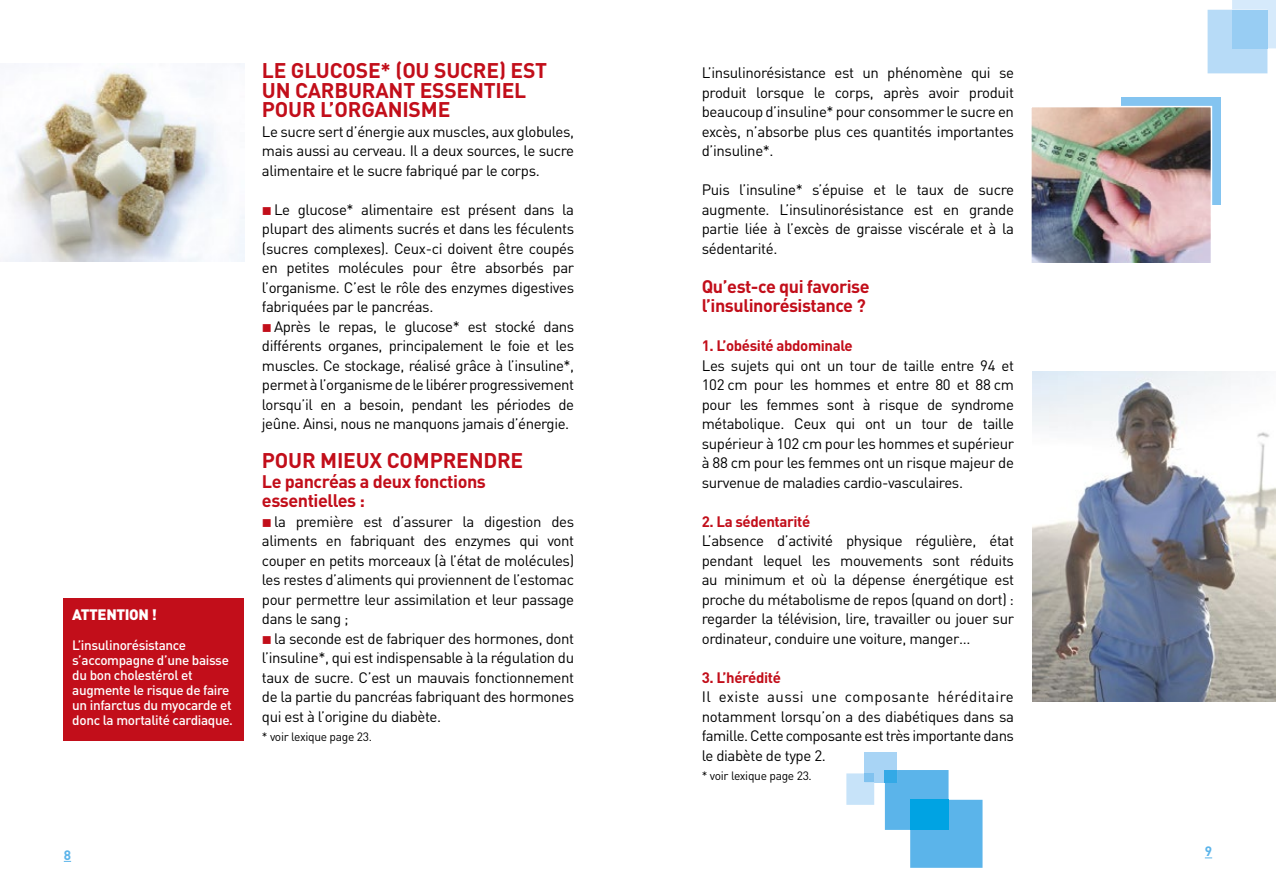
<style>
.page{position:relative;width:1276px;height:893px;background:#fff}
.page>*{position:absolute;margin:0;border:0;box-sizing:border-box;transform-origin:0 0}
.t1{font:700 21px/19.5px "DIN";letter-spacing:-.01em;color:#c20e1a}
.t2{font:700 18px/19.5px "DIN";letter-spacing:-.025em;color:#c20e1a}
.t3{font:15px/19.5px "DIN";letter-spacing:-.025em;color:#000;text-align:justify}
.t4{font:700 15px "DIN";letter-spacing:-.025em;color:#c20e1a}
.t5{font:900 15px "DIN";letter-spacing:-.025em;color:#fff}
.t6{font:500 13.5px/15px "DIN";letter-spacing:-.025em;color:#fff}
.t7{font:700 13.5px "DIN";color:#5bb4ea}
.t8{font:12px "DIN";letter-spacing:-.025em;color:#000}
.s1{color:#c20e1a}
</style>
<div class="page">
<svg style="left:1207px;top:0;width:69px;height:73px;background:#c6e2f8"></svg>
<div style="left:1232px;top:10px;width:35px;height:38px;background:#98cdf3"></div>
<div style="left:864px;top:752px;width:33px;height:30px;background:#a8d4f5"></div>
<svg style="left:846px;top:773px;width:28px;height:32px"></svg>
<div style="left:864px;top:773px;width:10px;height:9px;background:#80c2ef"></div>
<svg style="left:885px;top:770px;width:97px;height:98px"></svg>
<div style="left:910px;top:800px;width:38px;height:30px;background:#00a3e3"></div>
<div style="left:64px;top:599px;width:180px;height:142px;background:#c20e1a"></div>
<div style="left:1121px;top:98px;width:100px;height:107px;background:#84c4f0"></div>
<img style="left:1031px;top:105px;width:182px;height:158px">
<img style="left:1032px;top:371px;width:244px;height:330px">
<img style="left:0;top:64px;width:244px;height:198px">
<p class="t5" style="left:72px;top:604px;width:86px">ATTENTION !</p>
<p class="t6" style="left:72px;top:637px;width:162px">L’insulinorésistance s’accompagne d’une baisse du bon cholestérol et augmente le risque de faire un infarctus du myocarde et donc la mortalité cardiaque.</p>
<h1 class="t1" style="left:262px;top:60px;width:287px">LE GLUCOSE* (OU SUCRE) EST<br>UN CARBURANT ESSENTIEL<br>POUR L’ORGANISME</h1>
<p class="t3" style="left:262px;top:121px;width:314px">Le sucre sert d’énergie aux muscles, aux globules, mais aussi au cerveau. Il a deux sources, le sucre alimentaire et le sucre fabriqué par le corps.</p>
<p class="t3" style="left:262px;top:199px;width:314px"><span class="s1">■</span> Le glucose* alimentaire est présent dans la plupart des aliments sucrés et dans les féculents (sucres complexes). Ceux-ci doivent être coupés en petites molécules pour être absorbés par l’organisme. C’est le rôle des enzymes digestives fabriquées par le pancréas.</p>
<p class="t3" style="left:262px;top:316px;width:314px"><span class="s1">■</span> Après le repas, le glucose* est stocké dans différents organes, principalement le foie et les muscles. Ce stockage, réalisé grâce à l’insuline*, permet à l’organisme de le libérer progressivement lorsqu’il en a besoin, pendant les périodes de jeûne. Ainsi, nous ne manquons jamais d’énergie.</p>
<h1 class="t1" style="left:262px;top:450px;width:263px">POUR MIEUX COMPRENDRE</h1>
<p class="t2" style="left:262px;top:470px;width:225px">Le pancréas a deux fonctions essentielles :</p>
<p class="t3" style="left:262px;top:511px;width:314px"><span class="s1">■</span> la première est d’assurer la digestion des aliments en fabriquant des enzymes qui vont couper en petits morceaux (à l’état de molécules) les restes d’aliments qui proviennent de l’estomac pour permettre leur assimilation et leur passage dans le sang ;</p>
<p class="t3" style="left:262px;top:628px;width:314px"><span class="s1">■</span> la seconde est de fabriquer des hormones, dont l’insuline*, qui est indispensable à la régulation du taux de sucre. C’est un mauvais fonctionnement de la partie du pancréas fabriquant des hormones qui est à l’origine du diabète.</p>
<p class="t8" style="left:262px;top:729px;width:112px">* voir lexique page 23.</p>
<p class="t3" style="left:702px;top:63px;width:314px">L’insulinorésistance est un phénomène qui se produit lorsque le corps, après avoir produit beaucoup d’insuline* pour consommer le sucre en excès, n’absorbe plus ces quantités importantes d’insuline*.</p>
<p class="t3" style="left:702px;top:180px;width:314px">Puis l’insuline* s’épuise et le taux de sucre augmente. L’insulinorésistance est en grande partie liée à l’excès de graisse viscérale et à la sédentarité.</p>
<p class="t2" style="left:702px;top:275px;width:169px">Qu’est-ce qui favorise l’insulinorésistance ?</p>
<p class="t4" style="left:702px;top:336px;width:152px">1. L’obésité abdominale</p>
<p class="t3" style="left:702px;top:355px;width:314px">Les sujets qui ont un tour de taille entre 94 et 102 cm pour les hommes et entre 80 et 88 cm pour les femmes sont à risque de syndrome métabolique. Ceux qui ont un tour de taille supérieur à 102 cm pour les hommes et supérieur à 88 cm pour les femmes ont un risque majeur de survenue de maladies cardio-vasculaires.</p>
<p class="t4" style="left:702px;top:511px;width:110px">2. La sédentarité</p>
<p class="t3" style="left:702px;top:531px;width:314px">L’absence d’activité physique régulière, état pendant lequel les mouvements sont réduits au minimum et où la dépense énergétique est proche du métabolisme de repos (quand on dort) : regarder la télévision, lire, travailler ou jouer sur ordinateur, conduire une voiture, manger…</p>
<p class="t4" style="left:702px;top:667px;width:81px">3. L’hérédité</p>
<p class="t3" style="left:702px;top:687px;width:314px">Il existe aussi une composante héréditaire notamment lorsqu’on a des diabétiques dans sa famille. Cette composante est très importante dans le diabète de type 2.</p>
<p class="t8" style="left:702px;top:768px;width:112px">* voir lexique page 23.</p>
<p class="t7" style="left:64px;top:846px;width:9px">8</p>
<p class="t7" style="left:1204px;top:842px;width:9px">9</p>
</div>
